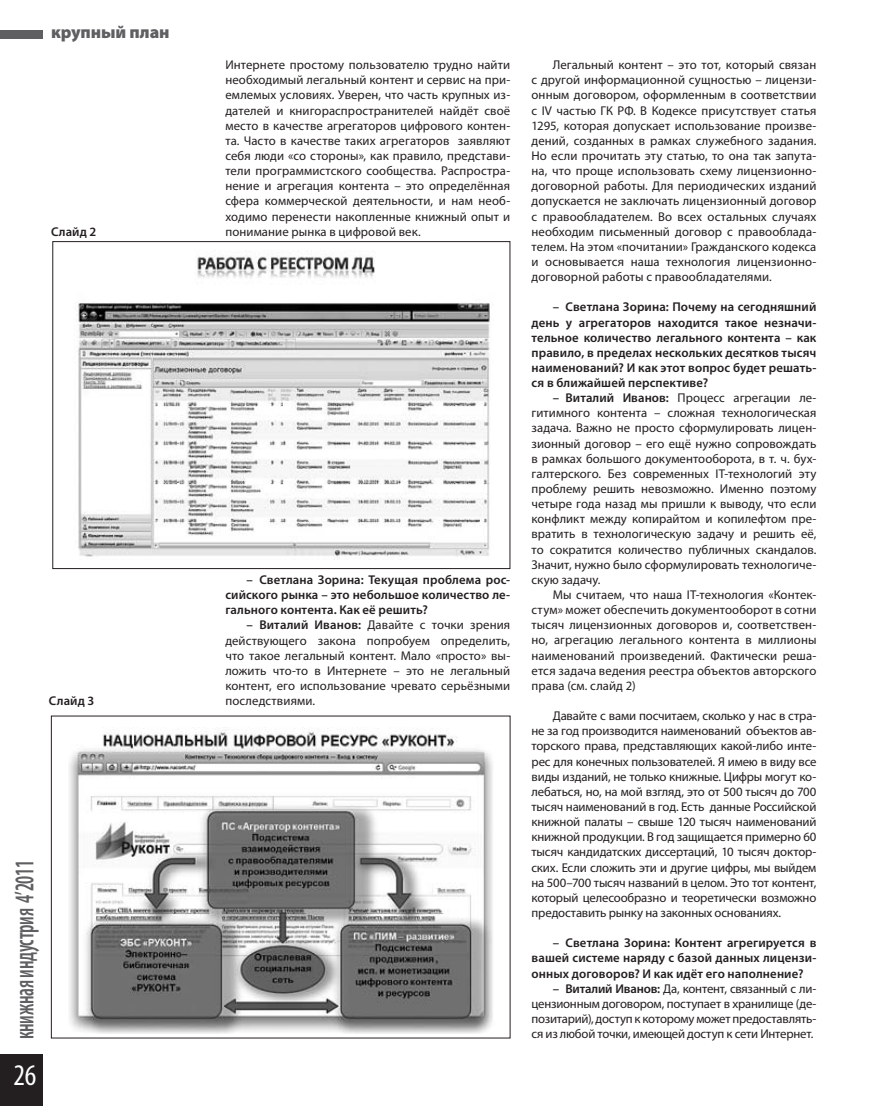
<style>
.page{position:relative;width:876px;height:1106px;background:#fff}
.page>*{position:absolute;margin:0;border:0;box-sizing:border-box;transform-origin:0 0}
.t1{font:condensed 30px "Myriad Pro";color:#fff}
.t2{font:600 condensed 27.15px "Myriad Pro";letter-spacing:-.015em;color:#5f5f62;scale:.73 1}
.t3{font:900 17.55px "Myriad Pro";letter-spacing:-.005em;color:#5f5f62}
.t4{font:12.75px/15.1px "Myriad Pro";letter-spacing:.005em;color:#231f20;text-align:justify}
.t5{font:600 12.75px/15.1px "Myriad Pro";letter-spacing:.01em;color:#231f20;text-align:justify}
.s1{font-weight:600}
</style>
<div class="page">
<div style="left:0;top:1054px;width:43px;height:52px;background:#231f20"></div>
<div style="left:0;top:30px;width:43px;height:8px;background:#5f5f62"></div>
<img style="left:69px;top:727px;width:424px;height:306px">
<img style="left:78px;top:256px;width:412px;height:303px">
<div style="left:52px;top:241px;width:458px;height:328px;border:1px solid #231f20"></div>
<h3 class="t3" style="left:51px;top:21px;width:120px">крупный план</h3>
<p class="t5" style="left:51px;top:223px;width:47px">Слайд 2</p>
<p class="t5" style="left:49px;top:693px;width:47px">Слайд 3</p>
<h2 class="t2" style="left:8px;top:1039px;width:247px;rotate:-90deg">книжная индустрия 4’2011</h2>
<h1 class="t1" style="left:14px;top:1056px;width:24px">26</h1>
<p class="t4" style="left:225px;top:57px;width:286px">Интернете простому пользователю трудно найти необходимый легальный контент и сервис на при&shy;емлемых условиях. Уверен, что часть крупных из&shy;дателей и книгораспространителей найдёт своё место в качестве агрегаторов цифрового контен&shy;та. Часто в качестве таких агрегаторов заявляют себя люди «со стороны», как правило, представи&shy;тели программистского сообщества. Распростра&shy;нение и агрегация контента – это определённая сфера коммерческой деятельности, и нам необ&shy;ходимо перенести накопленные книжный опыт и понимание рынка в цифровой век.</p>
<p class="t5" style="left:225px;top:572px;width:286px;text-indent:21px">– Светлана Зорина: Текущая проблема рос&shy;сийского рынка – это небольшое количество ле&shy;гального контента. Как её решить?</p>
<p class="t4" style="left:225px;top:617px;width:286px;text-indent:21px"><span class="s1">– Виталий Иванов:</span> Давайте с точки зрения действующего закона попробуем определить, что такое легальный контент. Мало «просто» вы&shy;ложить что-то в Интернете – это не легальный контент, его использование чревато серьёзными последствиями.</p>
<p class="t4" style="left:531px;top:57px;width:286px;text-indent:21px">Легальный контент – это тот, который связан с другой информационной сущностью – лицензи&shy;онным договором, оформленным в соответствии с IV частью ГК РФ. В Кодексе присутствует статья 1295, которая допускает использование произве&shy;дений, созданных в рамках служебного задания.<br>Но если прочитать эту статью, то она так запута&shy;на, что проще использовать схему лицензионно&shy;договорной работы. Для периодических изданий допускается не заключать лицензионный договор с правообладателем. Во всех остальных случаях необходим письменный договор с правооблада&shy;телем. На этом «почитании» Гражданского кодекса и основывается наша технология лицензионно&shy;договорной работы с правообладателями.</p>
<p class="t5" style="left:531px;top:299px;width:286px;text-indent:21px">– Светлана Зорина: Почему на сегодняшний день у агрегаторов находится такое незначи&shy;тельное количество легального контента – как правило, в пределах нескольких десятков тысяч наименований? И как этот вопрос будет решать&shy;ся в ближайшей перспективе?</p>
<p class="t4" style="left:531px;top:390px;width:286px;text-indent:21px"><span class="s1">– Виталий Иванов:</span> Процесс агрегации ле&shy;гитимного контента – сложная технологическая задача. Важно не просто сформулировать лицен&shy;зионный договор – его ещё нужно сопровождать в рамках большого документооборота, в т. ч. бух&shy;галтерского. Без современных IT-технологий эту проблему решить невозможно. Именно поэтому четыре года назад мы пришли к выводу, что если конфликт между копирайтом и копилефтом пре&shy;вратить в технологическую задачу и решить её, то сократится количество публичных скандалов.<br>Значит, нужно было сформулировать технологиче&shy;скую задачу.</p>
<p class="t4" style="left:531px;top:587px;width:286px;text-indent:21px">Мы считаем, что наша IT-технология «Контек&shy;стум» может обеспечить документооборот в сотни тысяч лицензионных договоров и, соответствен&shy;но, агрегацию легального контента в миллионы наименований произведений. Фактически реша&shy;ется задача ведения реестра объектов авторского права (см. слайд 2)</p>
<p class="t4" style="left:531px;top:708px;width:286px;text-indent:21px">Давайте с вами посчитаем, сколько у нас в стра&shy;не за год производится наименований объектов ав&shy;торского права, представляющих какой-либо инте&shy;рес для конечных пользователей. Я имею в виду все виды изданий, не только книжные. Цифры могут ко&shy;лебаться, но, на мой взгляд, это от 500 тысяч до 700 тысяч наименований в год. Есть данные Российской книжной палаты – свыше 120 тысяч наименований книжной продукции. В год защищается примерно 60 тысяч кандидатских диссертаций, 10 тысяч доктор&shy;ских. Если сложить эти и другие цифры, мы выйдем на 500–700 тысяч названий в целом. Это тот контент, который целесообразно и теоретически возможно предоставить рынку на законных основаниях.</p>
<p class="t5" style="left:531px;top:935px;width:286px;text-indent:21px">– Светлана Зорина: Контент агрегируется в вашей системе наряду с базой данных лицензи&shy;онных договоров? И как идёт его наполнение?</p>
<p class="t4" style="left:531px;top:980px;width:286px;text-indent:21px"><span class="s1">– Виталий Иванов:</span> Да, контент, связанный с ли&shy;цензионным договором, поступает в хранилище (де&shy;позитарий), доступ к которому может предоставлять&shy;ся из любой точки, имеющей доступ к сети Интернет.</p>
</div>
